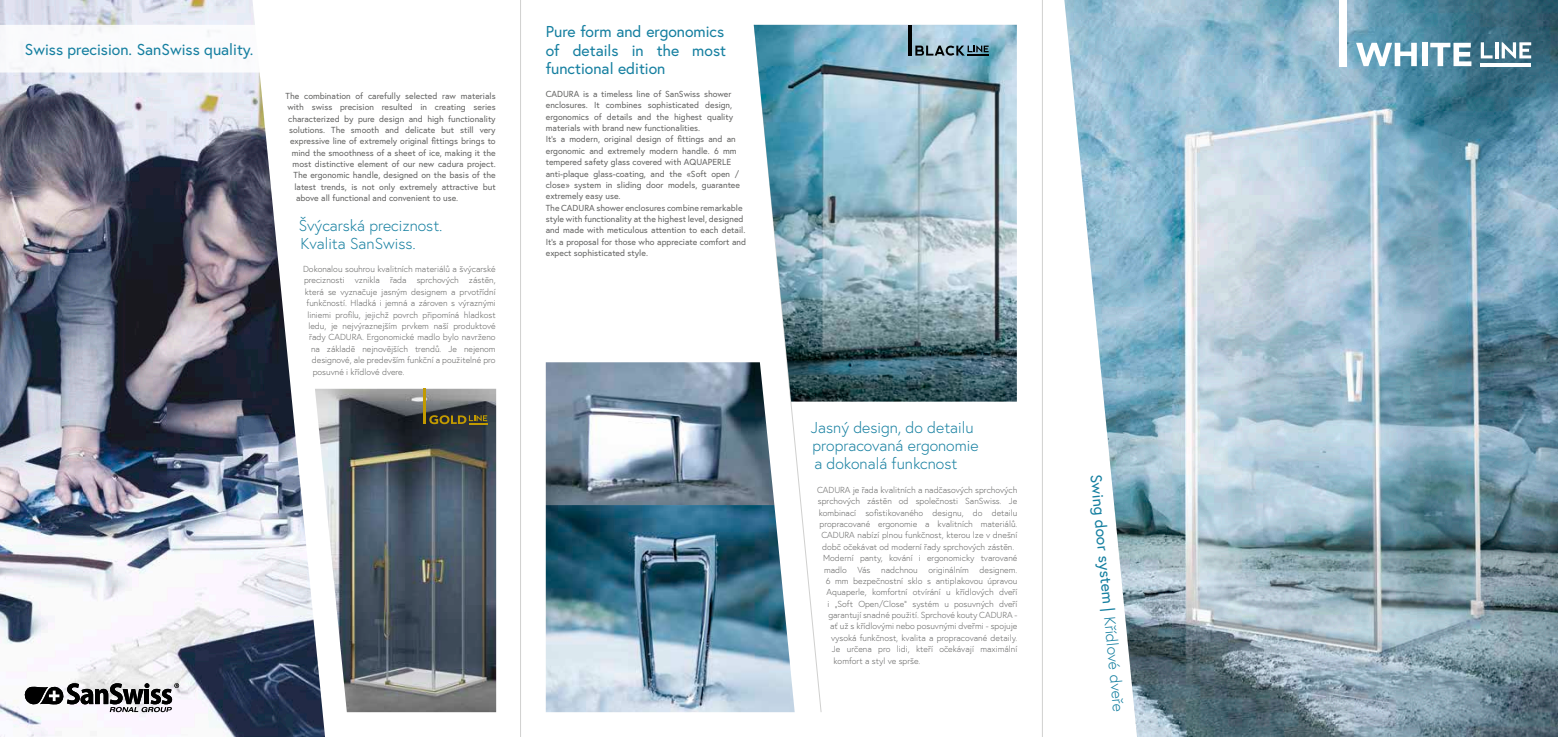
<style>
.page{position:relative;width:1558px;height:737px;background:#fff}
.page>*{position:absolute;margin:0;border:0;box-sizing:border-box;transform-origin:0 0}
.t1{font:15.75px/18.4px "Europa";color:#157fa0;text-align:justify}
.t2{font:300 15.75px/18.4px "Europa";color:#157fa0}
.t3{font:300 8.75px "Europa";color:#636362}
.t4{font:8.75px/11.4px "Europa";color:#636362}
.s1{font-weight:300}
</style>
<div class="page">
<img style="left:0;top:0;width:325px;height:737px">
<img style="left:1064px;top:0;width:494px;height:737px">
<svg style="left:0;top:25px;width:307px;height:48px"></svg>
<svg style="left:25px;top:683px;width:154px;height:29px"></svg>
<svg style="left:754px;top:24px;width:67px;height:688px"></svg>
<img style="left:546px;top:505px;width:249px;height:207px">
<img style="left:754px;top:25px;width:263px;height:376px">
<hr style="left:1042px;top:0;width:1px;height:737px;background:#d0d0cf">
<hr style="left:520px;top:0;width:1px;height:737px;background:#d0d0cf">
<img style="left:546px;top:362px;width:228px;height:143px">
<img style="left:315px;top:389px;width:181px;height:323px">
<hr style="left:423px;top:389px;width:3px;height:35px;background:#c29a00">
<svg style="left:429px;top:415px;width:58px;height:9px"></svg>
<svg style="left:915px;top:46px;width:73px;height:10px"></svg>
<hr style="left:908px;top:25px;width:4px;height:31px;background:#000">
<hr style="left:1480px;top:63px;width:51px;height:3px;background:#fff">
<svg style="left:1480px;top:42px;width:12px;height:16px"></svg>
<hr style="left:1495px;top:42px;width:3px;height:16px;background:#fff">
<svg style="left:1501px;top:42px;width:30px;height:16px"></svg>
<div style="left:1339px;top:0;width:8px;height:66px;background:#fff"></div>
<svg style="left:1356px;top:43px;width:60px;height:23px"></svg>
<div style="left:1422px;top:43px;width:5px;height:23px;background:#fff"></div>
<svg style="left:1430px;top:43px;width:41px;height:23px"></svg>
<h1 class="t1" style="left:25px;top:40px;width:230px">Swiss precision. SanSwiss quality.</h1>
<p class="t4" style="left:286px;top:90px;width:212px">The combination of carefully selected raw materials</p>
<p class="t4" style="left:287px;top:101px;width:210px">with swiss precision resulted in creating series</p>
<p class="t4" style="left:288px;top:113px;width:209px">characterized by pure design and high functionality</p>
<p class="t4" style="left:289px;top:124px;width:208px">solutions. The smooth and delicate but still very</p>
<p class="t4" style="left:290px;top:135px;width:207px">expressive line of extremely original fittings brings to</p>
<p class="t4" style="left:292px;top:147px;width:205px">mind the smoothness of a sheet of ice, making it the</p>
<p class="t4" style="left:293px;top:158px;width:205px">most distinctive element of our new cadura project.</p>
<p class="t4" style="left:293px;top:169px;width:204px">The ergonomic handle, designed on the basis of the</p>
<p class="t4" style="left:294px;top:181px;width:203px">latest trends, is not only extremely attractive but</p>
<p class="t4" style="left:296px;top:192px;width:164px">above all functional and convenient to use.</p>
<h1 class="t2" style="left:299px;top:216px;width:145px">Švýcarská preciznost.<br>Kvalita SanSwiss.</h1>
<p class="t3" style="left:303px;top:263px;width:194px">Dokonalou souhrou kvalitních materiálů a švýcarské</p>
<p class="t3" style="left:304px;top:275px;width:193px">preciznosti vznikla řada sprchových zástěn,</p>
<p class="t3" style="left:305px;top:286px;width:192px">která se vyznačuje jasným designem a prvotřídní</p>
<p class="t3" style="left:307px;top:298px;width:191px">funkčností. Hladká i jemná a zároven s výraznými</p>
<p class="t3" style="left:307px;top:309px;width:190px">liniemi profilu, jejichž povrch připomíná hladkost</p>
<p class="t3" style="left:308px;top:320px;width:189px">ledu, je nejvýraznejším prvkem naší produktové</p>
<p class="t3" style="left:309px;top:332px;width:188px">řady CADURA. Ergonomické madlo bylo navrženo</p>
<p class="t3" style="left:311px;top:343px;width:186px">na základě nejnovějších trendů. Je nejenom</p>
<p class="t3" style="left:312px;top:354px;width:185px">designové, ale predevším funkční a použitelné pro</p>
<p class="t3" style="left:313px;top:366px;width:93px">posuvné i křídlové dvere.</p>
<h1 class="t1" style="left:546px;top:22px;width:182px">Pure form and ergonomics of details in the most functional edition</h1>
<p class="t4" style="left:546px;top:88px;width:202px">CADURA is a timeless line of SanSwiss shower enclosures. It combines sophisticated design, ergonomics of details and the highest quality materials with brand new functionalities.<br>It’s a modern, original design of fittings and an ergonomic and extremely modern handle. 6 mm tempered safety glass covered with AQUAPERLE anti-plaque glass-coating, and the «Soft open / close» system in sliding door models, guarantee extremely easy use.<br>The CADURA shower enclosures combine remarkable style with functionality at the highest level, designed and made with meticulous attention to each detail.<br>It’s a proposal for those who appreciate comfort and expect sophisticated style.</p>
<h1 class="t2" style="left:811px;top:417px;width:169px">Jasný design, do detailu propracovaná ergonomie a dokonalá funkcnost</h1>
<p class="t3" style="left:817px;top:484px;width:202px">CADURA je řada kvalitních a nadčasových sprchových</p>
<p class="t3" style="left:818px;top:496px;width:201px">sprchových zástěn od společnosti SanSwiss. Je</p>
<p class="t3" style="left:819px;top:507px;width:200px">kombinací sofistikovaného designu, do detailu</p>
<p class="t3" style="left:819px;top:518px;width:199px">propracované ergonomie a kvalitních materiálů.</p>
<p class="t3" style="left:821px;top:530px;width:198px">CADURA nabízí plnou funkčnost, kterou lze v dnešní</p>
<p class="t3" style="left:822px;top:541px;width:194px">dobč očekávat od moderní řady sprchových zástěn.</p>
<p class="t3" style="left:823px;top:552px;width:196px">Moderní panty, kování i ergonomicky tvarované</p>
<p class="t3" style="left:824px;top:564px;width:195px">madlo Vás nadchnou originálním designem.</p>
<p class="t3" style="left:826px;top:575px;width:193px">6 mm bezpečnostní sklo s antiplakovou úpravou</p>
<p class="t3" style="left:826px;top:587px;width:192px">Aquaperle, komfortní otvírání u křídlových dveří</p>
<p class="t3" style="left:827px;top:598px;width:191px">i „Soft Open/Close“ systém u posuvných dveří</p>
<p class="t3" style="left:828px;top:609px;width:191px">garantují snadné použití. Sprchové kouty CADURA -</p>
<p class="t3" style="left:830px;top:621px;width:189px">ať už s křídlovými nebo posuvnými dveřmi - spojuje</p>
<p class="t3" style="left:831px;top:632px;width:188px">vysoká funkčnost, kvalita a propracované detaily.</p>
<p class="t3" style="left:832px;top:643px;width:187px">Je určena pro lidi, kteří očekávají maximální</p>
<p class="t3" style="left:833px;top:655px;width:88px">komfort a styl ve sprše.</p>
<h1 class="t1" style="left:1106px;top:473px;width:240px;rotate:85deg">Swing door system | <span class="s1">Křídlové dveře</span></h1>
</div>
